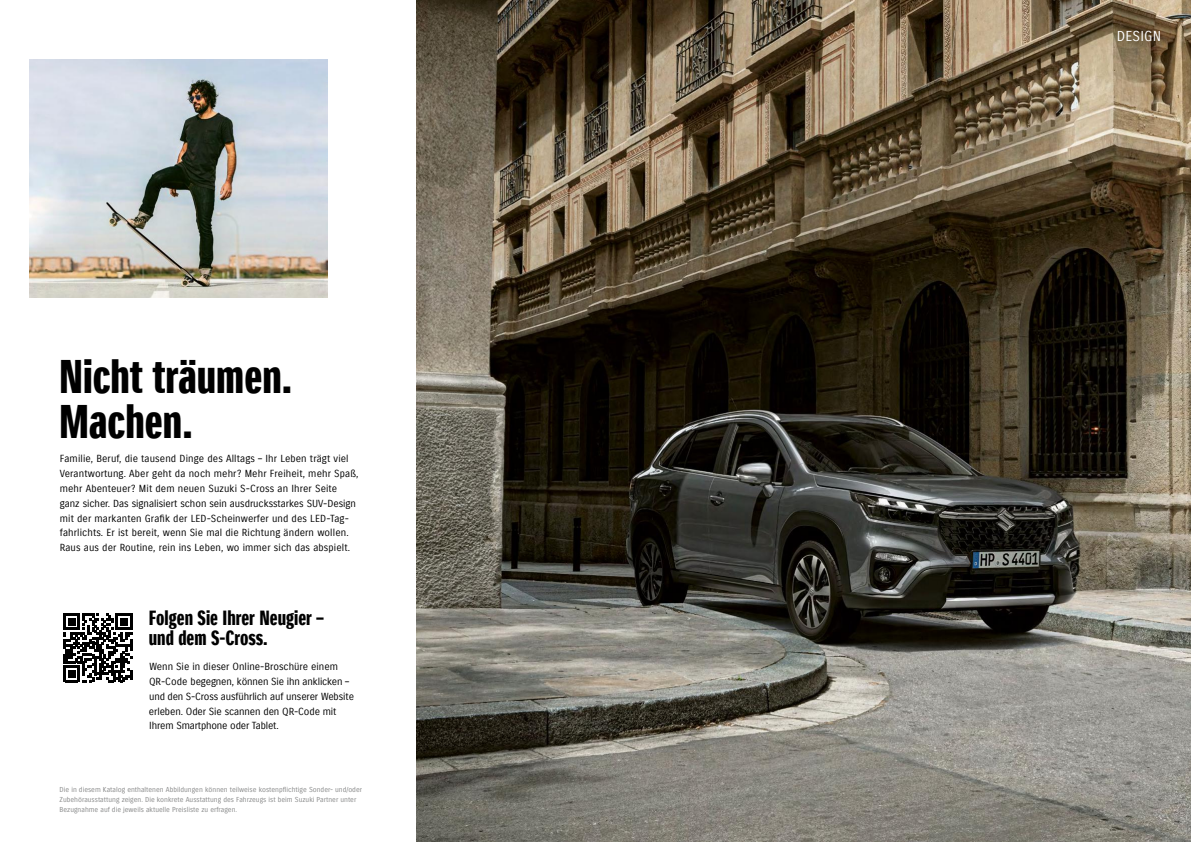
<style>
.page{position:relative;width:1191px;height:842px;background:#fff}
.page>*{position:absolute;margin:0;border:0;box-sizing:border-box;transform-origin:0 0}
.t1{font:46px/44.7px "Suzuki PRO Headline";color:#000}
.t2{font:20px/20px "Suzuki PRO Headline";color:#000}
.t3{font:14px "Suzuki PRO Regular";letter-spacing:.01em;color:#fff}
.t4{font:10px/14.9px "Suzuki PRO Regular";letter-spacing:.01em;color:#000}
.t5{font:10px/14.9px "Suzuki PRO Regular";letter-spacing:-.01em;color:#000}
.t6{font:7px/9.9px "Suzuki PRO Regular";color:#878888}
</style>
<div class="page">
<img style="left:417px;top:0;width:774px;height:842px">
<svg style="left:63px;top:613px;width:69px;height:69px"></svg>
<img style="left:30px;top:60px;width:297px;height:238px">
<h1 class="t1" style="left:59px;top:355px;width:234px">Nicht träumen.<br>Machen.</h1>
<p class="t4" style="left:60px;top:451px;width:300px">Familie, Beruf, die tausend Dinge des Alltags – Ihr Leben trägt viel Verantwortung. Aber geht da noch mehr? Mehr Freiheit, mehr Spaß, mehr Abenteuer? Mit dem neuen Suzuki S-Cross an Ihrer Seite ganz sicher. Das signalisiert schon sein ausdrucksstarkes SUV-Design mit der markanten Grafik der LED-Scheinwerfer und des LED-Tag&shy;fahrlichts. Er ist bereit, wenn Sie mal die Richtung ändern wollen.<br>Raus aus der Routine, rein ins Leben, wo immer sich das abspielt.</p>
<h2 class="t2" style="left:149px;top:608px;width:176px">Folgen Sie Ihrer Neugier – und dem S-Cross.</h2>
<p class="t5" style="left:149px;top:659px;width:207px">Wenn Sie in dieser Online-Broschüre einem QR-Code begegnen, können Sie ihn anklicken – und den S-Cross ausführlich auf unserer Website erleben. Oder Sie scannen den QR-Code mit Ihrem Smartphone oder Tablet.</p>
<p class="t6" style="left:60px;top:785px;width:304px">Die in diesem Katalog enthaltenen Abbildungen können teilweise kostenpflichtige Sonder- und/oder<br>Zubehörausstattung zeigen. Die konkrete Ausstattung des Fahrzeugs ist beim Suzuki Partner unter<br>Bezugnahme auf die jeweils aktuelle Preisliste zu erfragen.</p>
<h3 class="t3" style="left:1116px;top:28px;width:46px">DESIGN</h3>
</div>
